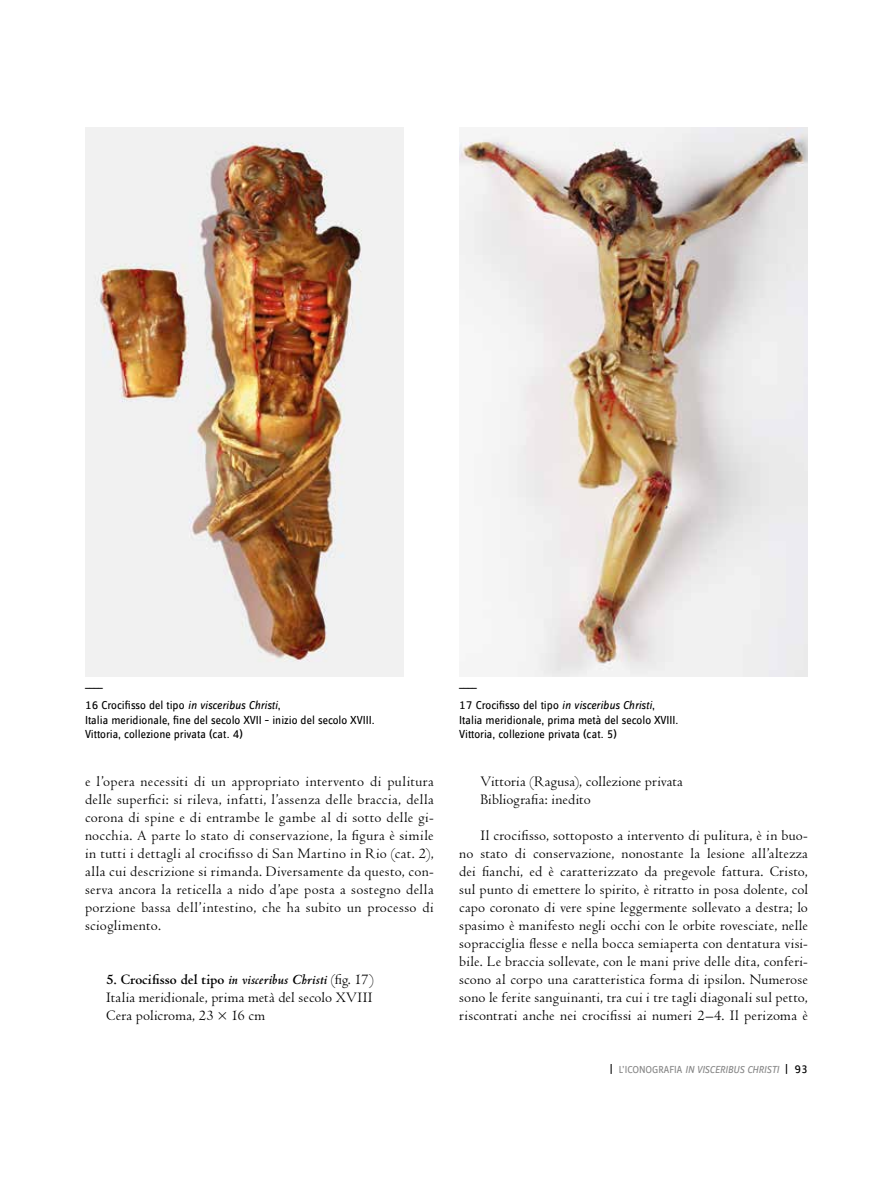
<style>
.page{position:relative;width:893px;height:1191px;background:#fff}
.page>*{position:absolute;margin:0;border:0;box-sizing:border-box;transform-origin:0 0}
.t1{font:15px/18px "Centaur MT Pro";letter-spacing:.02em;color:#000;text-align:justify}
.t2{font:12px/23px "Zine Sans Display Offc";color:#000}
.t3{font:italic 10.5px "Zine Sans Display Offc";color:#878787}
.s1{font-style:italic}
.s2{font-weight:700}
.s3{font-weight:700;font-style:italic}
.s4{font-style:normal;font-size:12px;color:#000}
.s5{font-style:normal}
</style>
<div class="page">
<img style="left:86px;top:128px;width:317px;height:548px">
<img style="left:459px;top:128px;width:349px;height:548px">
<p class="t2" style="left:85px;top:671px;width:197px">____<br>16 Crocifisso del tipo <span class="s1">in visceribus Christi</span>,</p>
<p class="t2" style="left:85px;top:713px;width:291px;line-height:14.4px">Italia meridionale, fine del secolo XVII – inizio del secolo XVIII.<br>Vittoria, collezione privata (cat. 4)</p>
<p class="t1" style="left:85px;top:772px;width:350px">e l’opera necessiti di un appropriato intervento di pulitura delle superfici: si rileva, infatti, l’assenza delle braccia, della corona di spine e di entrambe le gambe al di sotto delle gi&shy;nocchia. A parte lo stato di conservazione, la figura è simile in tutti i dettagli al crocifisso di San Martino in Rio (cat. 2), alla cui descrizione si rimanda. Diversamente da questo, con&shy;serva ancora la reticella a nido d’ape posta a sostegno della porzione bassa dell’intestino, che ha subito un processo di scioglimento.</p>
<p class="t1" style="left:106px;top:970px;width:269px"><span class="s2">5. Crocifisso del tipo</span> <span class="s3">in visceribus Christi</span> (fig. 17)<br>Italia meridionale, prima metà del secolo XVIII Cera policroma, 23 × 16 cm</p>
<p class="t2" style="left:459px;top:671px;width:197px">____<br>17 Crocifisso del tipo <span class="s1">in visceribus Christi</span>,</p>
<p class="t2" style="left:459px;top:713px;width:221px;line-height:14.4px">Italia meridionale, prima metà del secolo XVIII.<br>Vittoria, collezione privata (cat. 5)</p>
<p class="t1" style="left:480px;top:772px;width:204px">Vittoria (Ragusa), collezione privata<br>Bibliografia: inedito</p>
<p class="t1" style="left:459px;top:826px;width:350px;text-indent:21px">Il crocifisso, sottoposto a intervento di pulitura, è in buo&shy;no stato di conservazione, nonostante la lesione all’altezza dei fianchi, ed è caratterizzato da pregevole fattura. Cristo, sul punto di emettere lo spirito, è ritratto in posa dolente, col capo coronato di vere spine leggermente sollevato a destra; lo spasimo è manifesto negli occhi con le orbite rovesciate, nelle sopracciglia flesse e nella bocca semiaperta con dentatura visi&shy;bile. Le braccia sollevate, con le mani prive delle dita, conferi&shy;scono al corpo una caratteristica forma di ipsilon. Numerose sono le ferite sanguinanti, tra cui i tre tagli diagonali sul petto, riscontrati anche nei crocifissi ai numeri 2–4. Il perizoma è</p>
<p class="t3" style="left:610px;top:1064px;width:200px"><span class="s4">|</span> <span class="s5">L’ICONOGRAFIA</span> IN VISCERIBUS CHRISTI <span class="s4">| 93</span></p>
</div>
